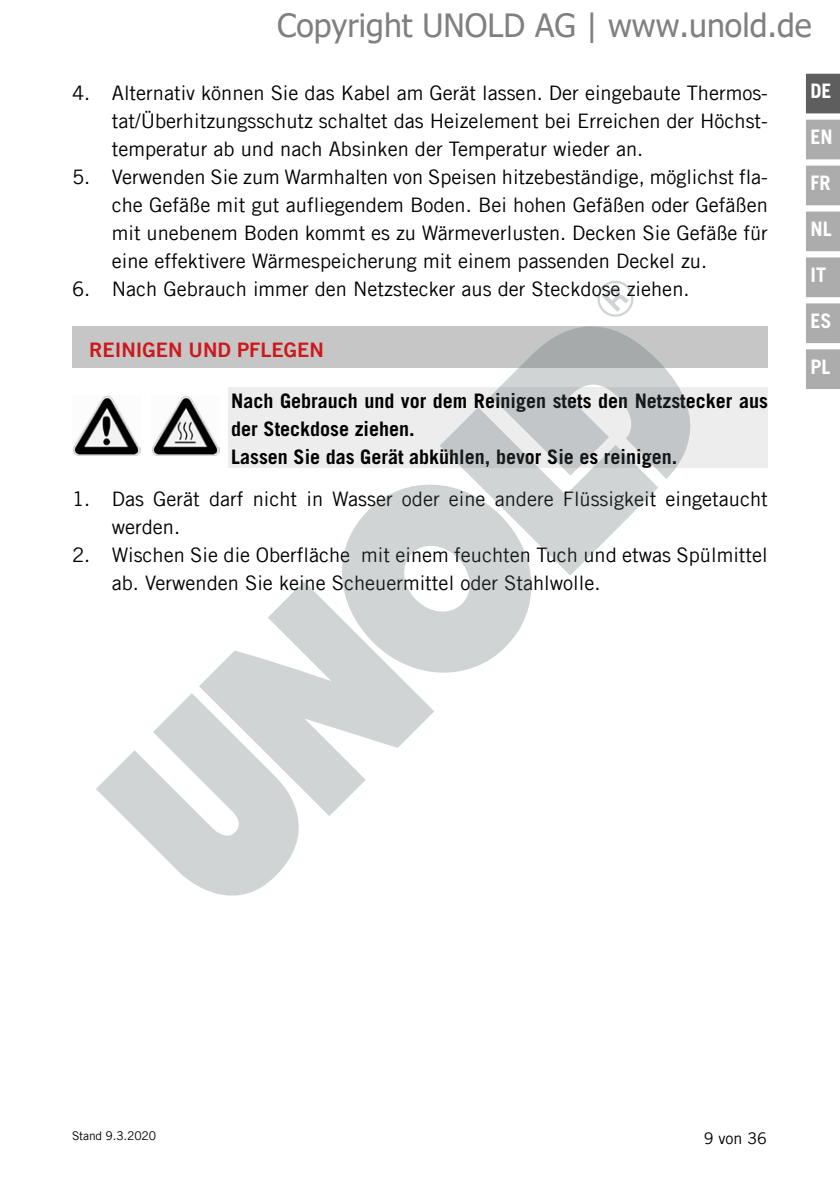
<style>
.page{position:relative;width:840px;height:1191px;background:#fff}
.page>*{position:absolute;margin:0;border:0;box-sizing:border-box;transform-origin:0 0}
.t1{font:32px "Tahoma";color:#808080}
.t2{font:20px/28px "Trade Gothic LT Com";color:#000}
.t3{font:700 20px/28px "Trade Gothic LT Com";color:#000}
.t4{font:20px "Trade Gothic LT Com Bd 2";color:#cd1719}
.t5{font:700 20px "Trade Gothic LT Com";color:#fff}
.t6{font:16px "Trade Gothic LT Com";color:#000}
.t7{font:12px "Trade Gothic LT Com";letter-spacing:-.01em;color:#000}
</style>
<div class="page">
<div style="left:805px;top:74px;width:34px;height:39px;background:#5f5e5e"></div>
<div style="left:805px;top:120px;width:34px;height:39px;background:#acacac"></div>
<div style="left:805px;top:166px;width:34px;height:39px;background:#acacac"></div>
<div style="left:805px;top:211px;width:34px;height:40px;background:#acacac;border:2px solid #acacac"></div>
<div style="left:805px;top:257px;width:34px;height:40px;background:#acacac;border:2px solid #acacac"></div>
<div style="left:805px;top:303px;width:34px;height:40px;background:#acacac;border:2px solid #acacac"></div>
<div style="left:805px;top:349px;width:34px;height:40px;background:#acacac;border:2px solid #acacac"></div>
<div style="left:228px;top:387px;width:539px;height:81px;background:#ededed"></div>
<div style="left:72px;top:326px;width:695px;height:42px;background:#c6c6c6"></div>
<img style="left:73px;top:396px;width:67px;height:59px">
<img style="left:152px;top:396px;width:68px;height:59px">
<svg style="left:530px;top:326px;width:161px;height:153px"></svg>
<svg style="left:440px;top:357px;width:218px;height:219px"></svg>
<svg style="left:342px;top:447px;width:226px;height:226px;fill:#d0d4d5"></svg>
<svg style="left:199px;top:581px;width:235px;height:235px;fill:#d0d4d5"></svg>
<svg style="left:96px;top:690px;width:231px;height:206px;fill:#d0d4d5"></svg>
<svg style="left:597px;top:280px;width:37px;height:37px"></svg>
<h1 class="t1" style="left:277px;top:4px;width:535px">Copyright UNOLD AG | www.unold.de</h1>
<p class="t2" style="left:112px;top:79px;width:657px;text-align:justify;text-indent:-40px">4. Alternativ können Sie das Kabel am Gerät lassen. Der eingebaute Thermos&shy;tat/Überhitzungsschutz schaltet das Heizelement bei Erreichen der Höchst&shy;temperatur ab und nach Absinken der Temperatur wieder an.</p>
<p class="t2" style="left:112px;top:163px;width:657px;text-align:justify;text-indent:-40px">5. Verwenden Sie zum Warmhalten von Speisen hitzebeständige, möglichst fla&shy;che Gefäße mit gut aufliegendem Boden. Bei hohen Gefäßen oder Gefäßen mit unebenem Boden kommt es zu Wärmeverlusten. Decken Sie Gefäße für eine effektivere Wärmespeicherung mit einem passenden Deckel zu.</p>
<p class="t2" style="left:72px;top:275px;width:618px">6. Nach Gebrauch immer den Netzstecker aus der Steckdose ziehen.</p>
<p class="t4" style="left:89px;top:337px;width:236px">REINIGEN UND PFLEGEN</p>
<p class="t3" style="left:231px;top:387px;width:538px">Nach Gebrauch und vor dem Reinigen stets den Netzstecker aus der Steckdose ziehen.<br>Lassen Sie das Gerät abkühlen, bevor Sie es reinigen.</p>
<p class="t2" style="left:112px;top:485px;width:657px;text-indent:-40px">1. Das Gerät darf nicht in Wasser oder eine andere Flüssigkeit eingetaucht werden.</p>
<p class="t2" style="left:112px;top:541px;width:657px;text-indent:-40px">2. Wischen Sie die Oberfläche mit einem feuchten Tuch und etwas Spülmittel ab. Verwenden Sie keine Scheuermittel oder Stahlwolle.</p>
<p class="t5" style="left:810px;top:79px;width:23px">DE</p>
<p class="t5" style="left:810px;top:125px;width:24px">EN</p>
<p class="t5" style="left:810px;top:171px;width:21px">FR</p>
<p class="t5" style="left:810px;top:217px;width:23px">NL</p>
<p class="t5" style="left:810px;top:262px;width:17px">IT</p>
<p class="t5" style="left:810px;top:308px;width:23px">ES</p>
<p class="t5" style="left:810px;top:354px;width:21px">PL</p>
<p class="t7" style="left:72px;top:1128px;width:85px">Stand 9.3.2020</p>
<p class="t6" style="left:703px;top:1128px;width:65px">9 von 36</p>
</div>
